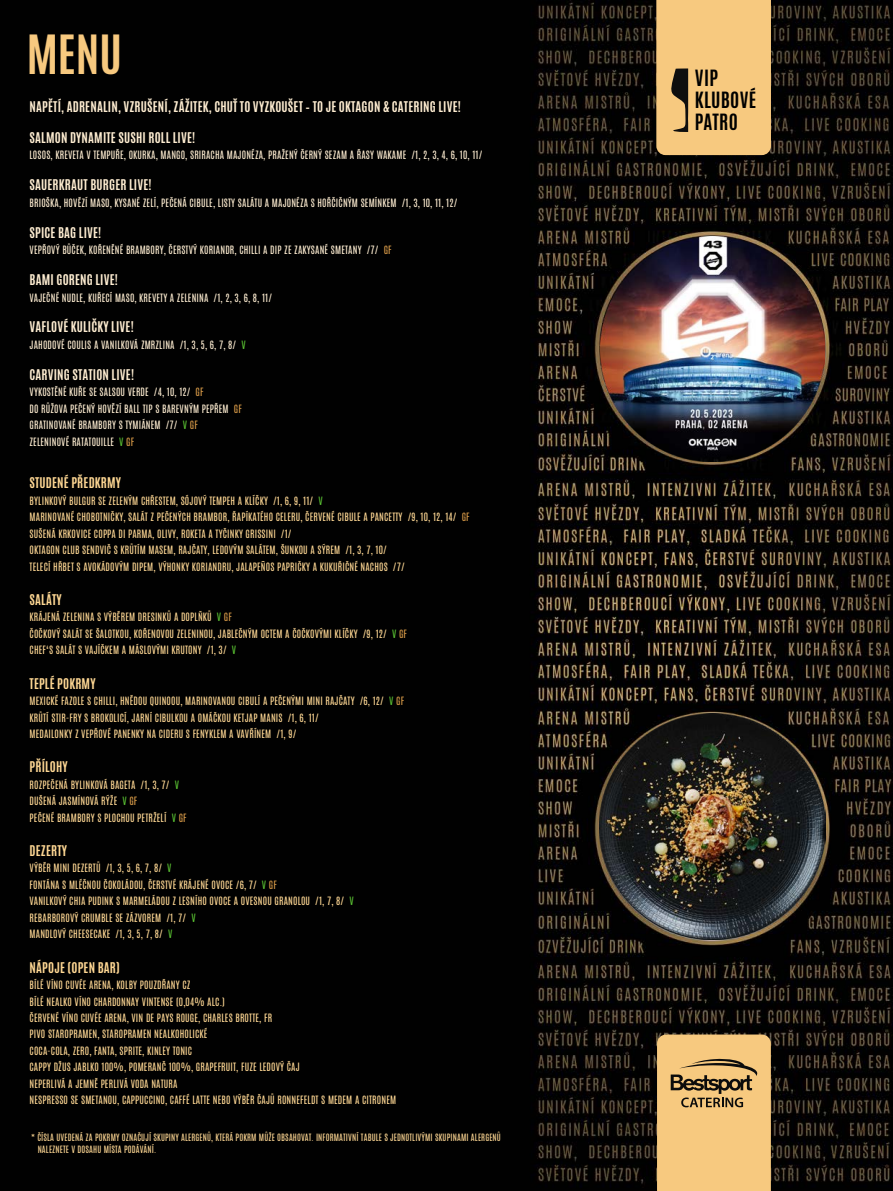
<style>
.page{position:relative;width:893px;height:1191px;background:#fff}
.page>*{position:absolute;margin:0;border:0;box-sizing:border-box;transform-origin:0 0}
.t1{font:700 45.15px "Antonio";color:#f7c97f}
.t2{font:700 18.75px/22.2px "Antonio";letter-spacing:.015em;color:#000}
.t3{font:700 12.3px "Antonio";letter-spacing:.015em;color:#ffeed2}
.t4{font:700 12.3px "Antonio";letter-spacing:.015em;color:#ffd894}
.t5{font:9.6px/16.5px "Antonio";letter-spacing:.015em;color:#ffd894}
.t6{font:9.6px/16.5px "Antonio";letter-spacing:.015em;color:#ffeed2}
.t7{font:8.4px/12.3px "Antonio";letter-spacing:.015em;color:#ffd894}
.s1{color:#d69947}
.s2{color:#5bc433}
</style>
<div class="page">
<img style="left:1px;top:0;width:892px;height:1191px">
<svg style="left:657px;top:1034px;width:114px;height:157px;background:#e6bb76"></svg>
<div style="left:656px;top:0;width:115px;height:155px;background:#f7c97f"></div>
<img style="left:600px;top:237px;width:225px;height:225px">
<img style="left:599px;top:713px;width:226px;height:226px">
<h1 class="t1" style="left:27px;top:20px;width:97px">MENU</h1>
<p class="t3" style="left:30px;top:98px;width:433px">NAPĚTÍ, ADRENALIN, VZRUŠENÍ, ZÁŽITEK, CHUŤ TO VYZKOUŠET – TO JE OKTAGON &amp; CATERING LIVE!</p>
<p class="t3" style="left:30px;top:128px;width:167px">SALMON DYNAMITE SUSHI ROLL LIVE!</p>
<p class="t6" style="left:30px;top:147px;width:454px">LOSOS, KREVETA V TEMPUŘE, OKURKA, MANGO, SRIRACHA MAJONÉZA, PRAŽENÝ ČERNÝ SEZAM A ŘASY WAKAME /1, 2, 3, 4, 6, 10, 11/</p>
<p class="t3" style="left:30px;top:176px;width:124px">SAUERKRAUT BURGER LIVE!</p>
<p class="t6" style="left:30px;top:195px;width:429px">BRIOŠKA, HOVĚZÍ MASO, KYSANÉ ZELÍ, PEČENÁ CIBULE, LISTY SALÁTU A MAJONÉZA S HOŘČIČNÝM SEMÍNKEM /1, 3, 10, 11, 12/</p>
<p class="t3" style="left:30px;top:223px;width:73px">SPICE BAG LIVE!</p>
<p class="t6" style="left:30px;top:242px;width:364px">VEPŘOVÝ BŮČEK, KOŘENĚNÉ BRAMBORY, ČERSTVÝ KORIANDR, CHILLI A DIP ZE ZAKYSANÉ SMETANY /7/ <span class="s1">GF</span></p>
<p class="t3" style="left:30px;top:270px;width:90px">BAMI GORENG LIVE!</p>
<p class="t6" style="left:30px;top:289px;width:244px">VAJEČNÉ NUDLE, KUŘECÍ MASO, KREVETY A ZELENINA /1, 2, 3, 6, 8, 11/</p>
<p class="t3" style="left:30px;top:318px;width:106px">VAFLOVÉ KULIČKY LIVE!</p>
<p class="t6" style="left:30px;top:337px;width:218px">JAHODOVÉ COULIS A VANILKOVÁ ZMRZLINA /1, 3, 5, 6, 7, 8/ <span class="s2">V</span></p>
<p class="t3" style="left:30px;top:365px;width:106px">CARVING STATION LIVE!</p>
<p class="t6" style="left:30px;top:384px;width:214px">VYKOSTĚNÉ KUŘE SE SALSOU VERDE /4, 10, 12/ <span class="s1">GF<br></span>DO RŮŽOVA PEČENÝ HOVĚZÍ BALL TIP S BAREVNÝM PEPŘEM <span class="s1">GF </span>GRATINOVANÉ BRAMBORY S TYMIÁNEM /7/ <span class="s2">V</span> <span class="s1">GF<br></span>ZELENINOVÉ RATATOUILLE <span class="s2">V</span> <span class="s1">GF</span></p>
<p class="t4" style="left:30px;top:474px;width:93px">STUDENÉ PŘEDKRMY</p>
<p class="t5" style="left:30px;top:492px;width:442px">BYLINKOVÝ BULGUR SE ZELENÝM CHŘESTEM, SÓJOVÝ TEMPEH A KLÍČKY /1, 6, 9, 11/ <span class="s2">V<br></span>MARINOVANÉ CHOBOTNIČKY, SALÁT Z PEČENÝCH BRAMBOR, ŘAPÍKATÉHO CELERU, ČERVENÉ CIBULE A PANCETTY /9, 10, 12, 14/ <span class="s1">GF </span>SUŠENÁ KRKOVICE COPPA DI PARMA, OLIVY, ROKETA A TYČINKY GRISSINI /1/<br>OKTAGON CLUB SENDVIČ S KRŮTÍM MASEM, RAJČATY, LEDOVÝM SALÁTEM, ŠUNKOU A SÝREM /1, 3, 7, 10/<br>TELECÍ HŘBET S AVOKÁDOVÝM DIPEM, VÝHONKY KORIANDRU, JALAPEÑOS PAPRIČKY A KUKUŘIČNÉ NACHOS /7/</p>
<p class="t4" style="left:30px;top:590px;width:34px">SALÁTY</p>
<p class="t5" style="left:30px;top:609px;width:379px">KRÁJENÁ ZELENINA S VÝBĚREM DRESINKŮ A DOPLŇKŮ <span class="s2">V</span> <span class="s1">GF<br></span>ČOČKOVÝ SALÁT SE ŠALOTKOU, KOŘENOVOU ZELENINOU, JABLEČNÝM OCTEM A ČOČKOVÝMI KLÍČKY /9, 12/ <span class="s2">V</span> <span class="s1">GF<br></span>CHEF‘S SALÁT S VAJÍČKEM A MÁSLOVÝMI KRUTONY /1, 3/ <span class="s2">V</span></p>
<p class="t4" style="left:30px;top:674px;width:67px">TEPLÉ POKRMY</p>
<p class="t5" style="left:30px;top:693px;width:376px">MEXICKÉ FAZOLE S CHILLI, HNĚDOU QUINOOU, MARINOVANOU CIBULÍ A PEČENÝMI MINI RAJČATY /6, 12/ <span class="s2">V</span> <span class="s1">GF<br></span>KRŮTÍ STIR-FRY S BROKOLICÍ, JARNÍ CIBULKOU A OMÁČKOU KETJAP MANIS /1, 6, 11/<br>MEDAILONKY Z VEPŘOVÉ PANENKY NA CIDERU S FENYKLEM A VAVŘÍNEM /1, 9/</p>
<p class="t4" style="left:30px;top:757px;width:40px">PŘÍLOHY</p>
<p class="t5" style="left:30px;top:776px;width:159px">ROZPEČENÁ BYLINKOVÁ BAGETA /1, 3, 7/ <span class="s2">V<br></span>DUŠENÁ JASMÍNOVÁ RÝŽE <span class="s2">V</span> <span class="s1">GF<br></span>PEČENÉ BRAMBORY S PLOCHOU PETRŽELÍ <span class="s2">V</span> <span class="s1">GF</span></p>
<p class="t4" style="left:30px;top:841px;width:39px">DEZERTY</p>
<p class="t5" style="left:30px;top:860px;width:326px">VÝBĚR MINI DEZERTŮ /1, 3, 5, 6, 7, 8/ <span class="s2">V<br></span>FONTÁNA S MLÉČNOU ČOKOLÁDOU, ČERSTVÉ KRÁJENÉ OVOCE /6, 7/ <span class="s2">V</span> <span class="s1">GF<br></span>VANILKOVÝ CHIA PUDINK S MARMELÁDOU Z LESNÍHO OVOCE A OVESNOU GRANOLOU /1, 7, 8/ <span class="s2">V </span>REBARBOROVÝ CRUMBLE SE ZÁZVOREM /1, 7/ <span class="s2">V<br></span>MANDLOVÝ CHEESECAKE /1, 3, 5, 7, 8/ <span class="s2">V</span></p>
<p class="t4" style="left:30px;top:958px;width:92px">NÁPOJE (OPEN BAR)</p>
<p class="t5" style="left:30px;top:976px;width:368px">BÍLÉ VÍNO CUVÉE ARENA, KOLBY POUZDŘANY CZ<br>BÍLÉ NEALKO VÍNO CHARDONNAY VINTENSE (0,04% ALC.)<br>ČERVENÉ VÍNO CUVÉE ARENA, VIN DE PAYS ROUGE, CHARLES BROTTE, FR<br>PIVO STAROPRAMEN, STAROPRAMEN NEALKOHOLICKÉ<br>COCA-COLA, ZERO, FANTA, SPRITE, KINLEY TONIC<br>CAPPY DŽUS JABLKO 100%, POMERANČ 100%, GRAPEFRUIT, FUZE LEDOVÝ ČAJ<br>NEPERLIVÁ A JEMNĚ PERLIVÁ VODA NATURA<br>NESPRESSO SE SMETANOU, CAPPUCCINO, CAFFÉ LATTE NEBO VÝBĚR ČAJŮ RONNEFELDT S MEDEM A CITRONEM</p>
<p class="t7" style="left:38px;top:1131px;width:465px;text-indent:-7px">* ČÍSLA UVEDENÁ ZA POKRMY OZNAČUJÍ SKUPINY ALERGENŮ, KTERÁ POKRM MŮŽE OBSAHOVAT. INFORMATIVNÍ TABULE S JEDNOTLIVÝMI SKUPINAMI ALERGENŮ<br>NALEZNETE V DOSAHU MÍSTA PODÁVÁNÍ.</p>
<h2 class="t2" style="left:695px;top:67px;width:63px">VIP<br>KLUBOVÉ<br>PATRO</h2>
</div>
